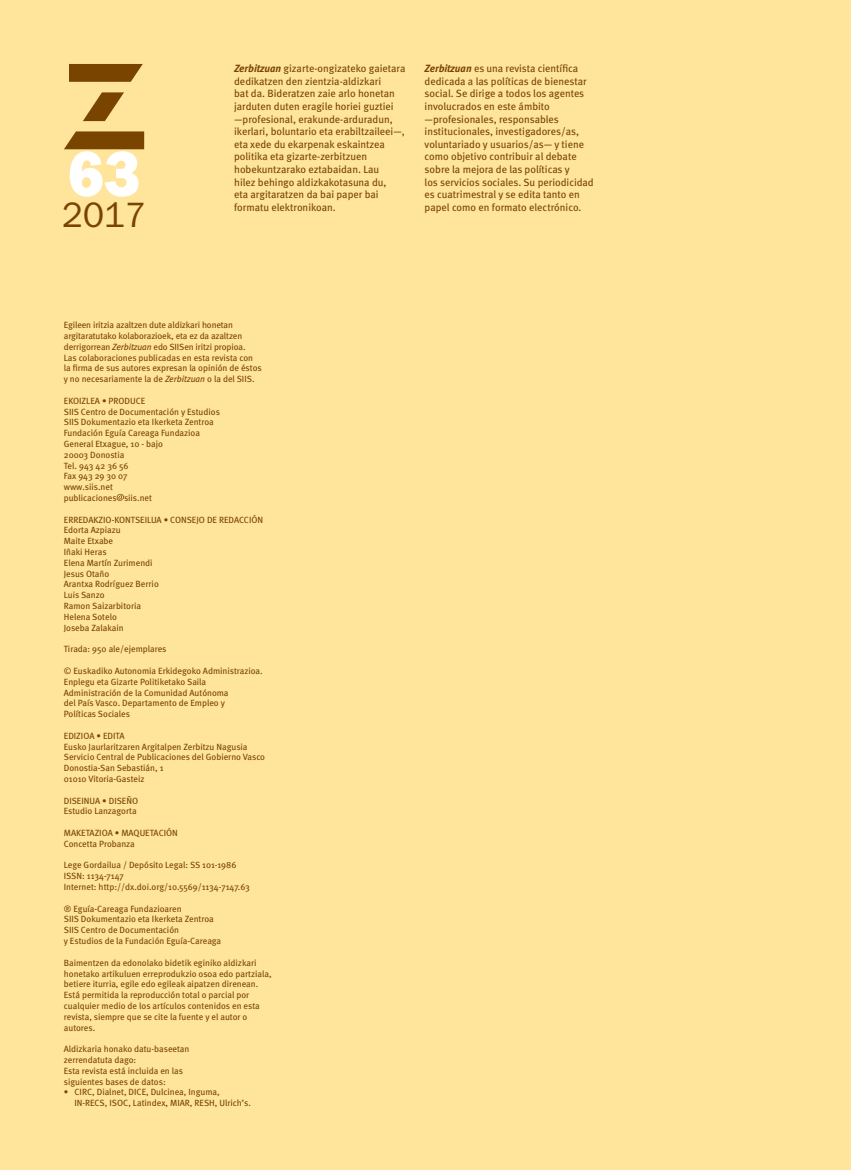
<style>
.page{position:relative;width:851px;height:1170px;background:#fff}
.page>*{position:absolute;margin:0;border:0;box-sizing:border-box;transform-origin:0 0}
.t1{font:127.5px "Glaser Ste D";color:#794400}
.t2{font:800 64.5px "Franklin Gothic";color:#fff;scale:.93 1}
.t3{font:34.95px "Franklin Gothic IT Cby BT";color:#794400}
.t4{font:10.5px/12.6px "Meta";color:#794400}
.Créditos{font:9px/10.8px "Meta";color:#794400}
.s1{font-weight:700;font-style:italic}
.s2{font-style:italic}
</style>
<div class="page">
<div style="left:0;top:0;width:850px;height:1169px;background:#ffe49c"></div>
<svg style="left:117px;top:494px;width:7px;height:7px"></svg>
<p class="t1" style="left:67px;top:34px;width:77px">Z</p>
<p class="t2" style="left:68px;top:136px;width:79px">63</p>
<p class="t3" style="left:62px;top:193px;width:85px">2017</p>
<p class="t4" style="left:234px;top:62px;width:173px"><span class="s1">Zerbitzuan</span> gizarte-ongizateko gaietara dedikatzen den zientzia-aldizkari<br>bat da. Bideratzen zaie arlo honetan jarduten duten eragile horiei guztiei —profesional, erakunde-arduradun, ikerlari, boluntario eta erabiltzaileei—, eta xede du ekarpenak eskaintzea politika eta gizarte-zerbitzuen hobekuntzarako eztabaidan. Lau<br>hilez behingo aldizkakotasuna du,<br>eta argitaratzen da bai paper bai formatu elektronikoan.</p>
<p class="t4" style="left:424px;top:62px;width:171px"><span class="s1">Zerbitzuan</span> es una revista científica dedicada a las políticas de bienestar social. Se dirige a todos los agentes involucrados en este ámbito —profesionales, responsables institucionales, investigadores/as, voluntariado y usuarios/as— y tiene como objetivo contribuir al debate sobre la mejora de las políticas y<br>los servicios sociales. Su periodicidad es cuatrimestral y se edita tanto en papel como en formato electrónico.</p>
<p class="Créditos" style="left:64px;top:319px;width:199px">Egileen iritzia azaltzen dute aldizkari honetan argitaratutako kolaborazioek, eta ez da azaltzen derrigorrean <span class="s2">Zerbitzuan</span> edo SIISen iritzi propioa.<br>Las colaboraciones publicadas en esta revista con la firma de sus autores expresan la opinión de éstos y no necesariamente la de <span class="s2">Zerbitzuan</span> o la del SIIS.</p>
<p class="Créditos" style="left:64px;top:395px;width:83px">EKOIZLEA • PRODUCE</p>
<p class="Créditos" style="left:64px;top:406px;width:158px">SIIS Centro de Documentación y Estudios</p>
<p class="Créditos" style="left:64px;top:416px;width:151px">SIIS Dokumentazio eta Ikerketa Zentroa</p>
<p class="Créditos" style="left:64px;top:427px;width:138px">Fundación Eguía Careaga Fundazioa</p>
<p class="Créditos" style="left:64px;top:438px;width:101px">General Etxague, 10 - bajo</p>
<p class="Créditos" style="left:64px;top:449px;width:62px">20003 Donostia</p>
<p class="Créditos" style="left:64px;top:460px;width:66px">Tel. 943 42 36 56</p>
<p class="Créditos" style="left:64px;top:470px;width:65px">Fax 943 29 30 07</p>
<p class="Créditos" style="left:64px;top:481px;width:51px">www.siis.net</p>
<p class="Créditos" style="left:64px;top:492px;width:90px">publicaciones siis.net</p>
<p class="Créditos" style="left:64px;top:514px;width:201px">ERREDAKZIO-KONTSEILUA • CONSEJO DE REDACCIÓN</p>
<p class="Créditos" style="left:64px;top:524px;width:58px">Edorta Azpiazu</p>
<p class="Créditos" style="left:64px;top:535px;width:51px">Maite Etxabe</p>
<p class="Créditos" style="left:64px;top:546px;width:44px">Iñaki Heras</p>
<p class="Créditos" style="left:64px;top:557px;width:90px">Elena Martín Zurimendi</p>
<p class="Créditos" style="left:64px;top:568px;width:47px">Jesus Otaño</p>
<p class="Créditos" style="left:64px;top:578px;width:96px">Arantxa Rodríguez Berrio</p>
<p class="Créditos" style="left:64px;top:589px;width:42px">Luis Sanzo</p>
<p class="Créditos" style="left:64px;top:600px;width:79px">Ramon Saizarbitoria</p>
<p class="Créditos" style="left:64px;top:611px;width:55px">Helena Sotelo</p>
<p class="Créditos" style="left:64px;top:622px;width:61px">Joseba Zalakain</p>
<p class="Créditos" style="left:64px;top:643px;width:104px">Tirada: 950 ale/ejemplares</p>
<p class="Créditos" style="left:64px;top:665px;width:200px">© Euskadiko Autonomia Erkidegoko Administrazioa.</p>
<p class="Créditos" style="left:64px;top:676px;width:144px">Enplegu eta Gizarte Politiketako Saila</p>
<p class="Créditos" style="left:64px;top:686px;width:166px">Administración de la Comunidad Autónoma del País Vasco. Departamento de Empleo y<br>Políticas Sociales</p>
<p class="Créditos" style="left:64px;top:730px;width:62px">EDIZIOA • EDITA</p>
<p class="Créditos" style="left:64px;top:740px;width:185px">Eusko Jaurlaritzaren Argitalpen Zerbitzu Nagusia</p>
<p class="Créditos" style="left:64px;top:751px;width:203px">Servicio Central de Publicaciones del Gobierno Vasco</p>
<p class="Créditos" style="left:64px;top:762px;width:101px">Donostia-San Sebastián, 1</p>
<p class="Créditos" style="left:64px;top:773px;width:82px">01010 Vitoria-Gasteiz</p>
<p class="Créditos" style="left:64px;top:794px;width:76px">DISEINUA • DISEÑO</p>
<p class="Créditos" style="left:64px;top:805px;width:74px">Estudio Lanzagorta</p>
<p class="Créditos" style="left:64px;top:827px;width:116px">MAKETAZIOA • MAQUETACIÓN</p>
<p class="Créditos" style="left:64px;top:838px;width:73px">Concetta Probanza</p>
<p class="Créditos" style="left:64px;top:859px;width:174px">Lege Gordailua / Depósito Legal: SS 101-1986</p>
<p class="Créditos" style="left:64px;top:870px;width:62px">ISSN: 1134-7147</p>
<p class="Créditos" style="left:64px;top:881px;width:187px">Internet: http://dx.doi.org/10.5569/1134-7147.63</p>
<p class="Créditos" style="left:64px;top:902px;width:151px">® Eguía-Careaga Fundazioaren<br>SIIS Dokumentazio eta Ikerketa Zentroa<br>SIIS Centro de Documentación</p>
<p class="Créditos" style="left:64px;top:935px;width:159px">y Estudios de la Fundación Eguía-Careaga</p>
<p class="Créditos" style="left:64px;top:956px;width:209px">Baimentzen da edonolako bidetik eginiko aldizkari honetako artikuluen erreprodukzio osoa edo partziala, betiere iturria, egile edo egileak aipatzen direnean.<br>Está permitida la reproducción total o parcial por cualquier medio de los artículos contenidos en esta revista, siempre que se cite la fuente y el autor o autores.</p>
<p class="Créditos" style="left:64px;top:1043px;width:127px">Aldizkaria honako datu-baseetan</p>
<p class="Créditos" style="left:64px;top:1054px;width:74px">zerrendatuta dago:</p>
<p class="Créditos" style="left:64px;top:1064px;width:121px">Esta revista está incluida en las</p>
<p class="Créditos" style="left:64px;top:1075px;width:103px">siguientes bases de datos:</p>
<p class="Créditos" style="left:74px;top:1086px;width:178px;text-indent:-11px">• CIRC, Dialnet, DICE, Dulcinea, Inguma,<br>IN-RECS, ISOC, Latindex, MIAR, RESH, Ulrich’s.</p>
</div>
